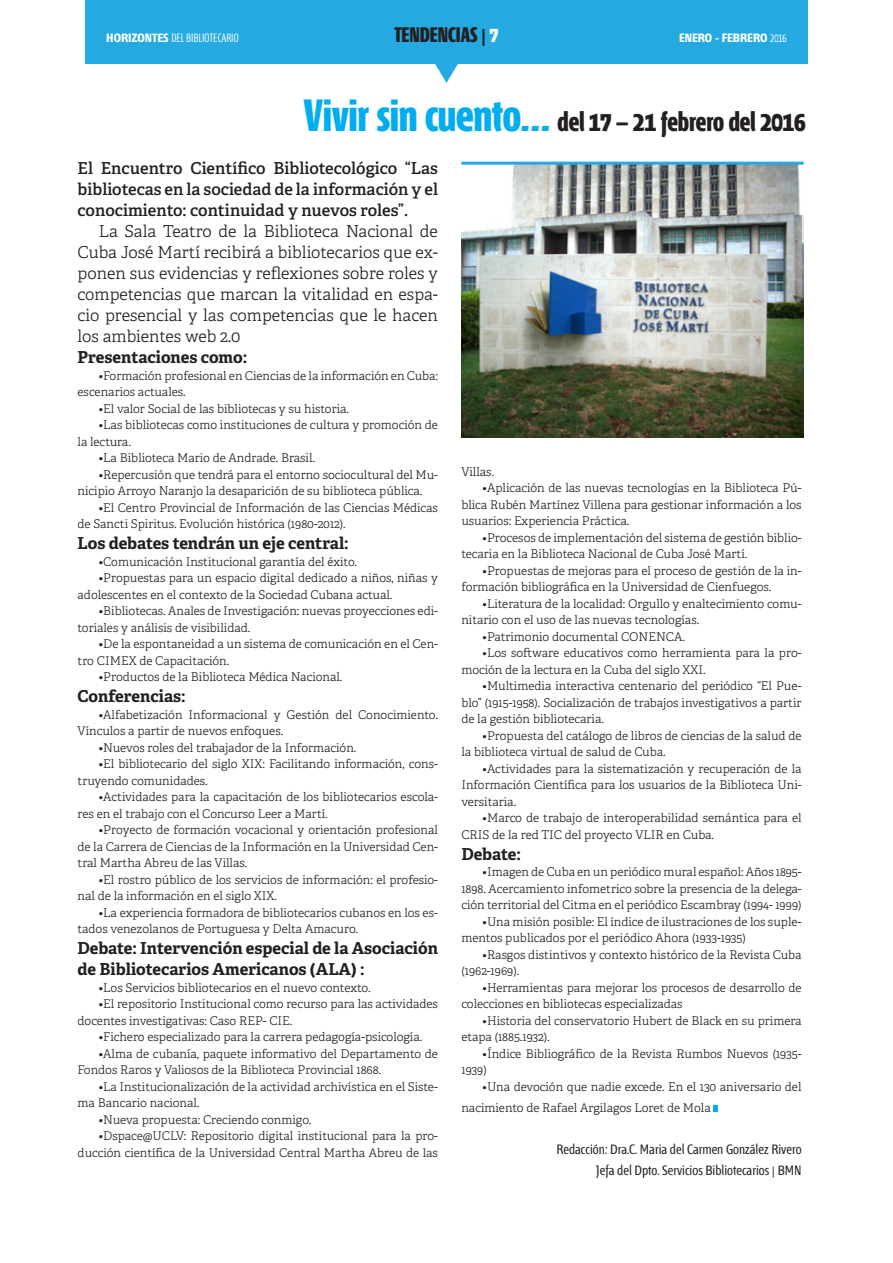
<style>
.page{position:relative;width:893px;height:1263px;background:#fff}
.page>*{position:absolute;margin:0;border:0;box-sizing:border-box;transform-origin:0 0}
.t1{font:700 27px "Fontana ND Ll";letter-spacing:-.005em;color:#231f20}
.t2{font:700 21px "Fontana ND Ll";color:#231f20}
.t3{font:300 16.5px/21px "Adelle";color:#231f20;text-align:justify}
.t4{font:700 16.5px/21px "Adelle";color:#231f20}
.t5{font:600 16.5px/21px "Adelle";color:#231f20;text-align:justify}
.t6{font:13.5px/21px "Fontana ND Cc Os F";color:#231f20;text-align:right}
.t7{font:300 12px/16.5px "Adelle";color:#231f20}
.t8{font:300 12px "Fontana ND Ee Os F";color:#fff}
.t9{font:700 12px "Fontana ND Ee SC";color:#fff}
.s1{font-weight:700}
.s2{color:#fff}
.s3{font-weight:300}
.s4{font-size:45px;color:#00aeef}
</style>
<div class="page">
<div style="left:85px;top:0;width:723px;height:63px;background:#24aae1"></div>
<svg style="left:434px;top:63px;width:25px;height:20px"></svg>
<img style="left:461px;top:165px;width:343px;height:272px">
<hr style="left:461px;top:162px;width:343px;height:3px;background:#24aae1">
<svg style="left:713px;top:1105px;width:5px;height:7px"></svg>
<p class="t8" style="left:106px;top:32px;width:134px"><span class="s1">HORIZONTES</span> DEL BIBLIOTECARIO</p>
<h2 class="t2" style="left:394px;top:25px;width:106px">TENDENCIAS | <span class="s2">7</span></h2>
<p class="t9" style="left:679px;top:32px;width:109px">ENERO - FEBRERO <span class="s3">2016</span></p>
<h1 class="t1" style="left:303px;top:109px;width:504px"><span class="s4">Vivir sin cuento…</span> del 17 – 21 febrero del 2016</h1>
<h3 class="t5" style="left:78px;top:158px;width:362px">El Encuentro Científico Bibliotecológico “Las bibliotecas en la sociedad de la información y el conocimiento: continuidad y nuevos roles”.</h3>
<p class="t3" style="left:78px;top:221px;width:362px;text-indent:21px">La Sala Teatro de la Biblioteca Nacional de Cuba José Martí recibirá a bibliotecarios que ex&shy;ponen sus evidencias y reflexiones sobre roles y competencias que marcan la vitalidad en espa&shy;cio presencial y las competencias que le hacen los ambientes web 2.0</p>
<h3 class="t4" style="left:78px;top:347px;width:171px">Presentaciones como:</h3>
<p class="t7" style="left:78px;top:367px;width:362px;text-indent:21px">•Formación profesional en Ciencias de la información en Cuba: escenarios actuales.</p>
<p class="t7" style="left:99px;top:400px;width:252px">•El valor Social de las bibliotecas y su historia.</p>
<p class="t7" style="left:78px;top:417px;width:362px;text-indent:21px">•Las bibliotecas como instituciones de cultura y promoción de la lectura.</p>
<p class="t7" style="left:99px;top:450px;width:218px">•La Biblioteca Mario de Andrade. Brasil.</p>
<p class="t7" style="left:78px;top:466px;width:362px;text-indent:21px">•Repercusión que tendrá para el entorno sociocultural del Mu&shy;nicipio Arroyo Naranjo la desaparición de su biblioteca pública.</p>
<p class="t7" style="left:78px;top:499px;width:362px;text-indent:21px">•El Centro Provincial de Información de las Ciencias Médicas de Sancti Spiritus. Evolución histórica (1980-2012).</p>
<h3 class="t4" style="left:78px;top:533px;width:273px">Los debates tendrán un eje central:</h3>
<p class="t7" style="left:99px;top:553px;width:260px">•Comunicación Institucional garantía del éxito.</p>
<p class="t7" style="left:78px;top:570px;width:362px;text-indent:21px">•Propuestas para un espacio digital dedicado a niños, niñas y adolescentes en el contexto de la Sociedad Cubana actual.</p>
<p class="t7" style="left:78px;top:603px;width:362px;text-indent:21px">•Bibliotecas. Anales de Investigación: nuevas proyecciones edi&shy;toriales y análisis de visibilidad.</p>
<p class="t7" style="left:78px;top:636px;width:362px;text-indent:21px">•De la espontaneidad a un sistema de comunicación en el Cen&shy;tro CIMEX de Capacitación.</p>
<p class="t7" style="left:99px;top:669px;width:245px">•Productos de la Biblioteca Médica Nacional.</p>
<h3 class="t4" style="left:78px;top:686px;width:110px">Conferencias:</h3>
<p class="t7" style="left:78px;top:706px;width:362px;text-indent:21px">•Alfabetización Informacional y Gestión del Conocimiento.<br>Vínculos a partir de nuevos enfoques.</p>
<p class="t7" style="left:99px;top:739px;width:259px">•Nuevos roles del trabajador de la Información.</p>
<p class="t7" style="left:78px;top:756px;width:362px;text-indent:21px">•El bibliotecario del siglo XIX: Facilitando información, cons&shy;truyendo comunidades.</p>
<p class="t7" style="left:78px;top:789px;width:362px;text-indent:21px">•Actividades para la capacitación de los bibliotecarios escola&shy;res en el trabajo con el Concurso Leer a Martí.</p>
<p class="t7" style="left:78px;top:822px;width:362px;text-align:justify;text-indent:21px">•Proyecto de formación vocacional y orientación profesional de la Carrera de Ciencias de la Información en la Universidad Cen&shy;tral Martha Abreu de las Villas.</p>
<p class="t7" style="left:78px;top:871px;width:362px;text-indent:21px">•El rostro público de los servicios de información: el profesio&shy;nal de la información en el siglo XIX.</p>
<p class="t7" style="left:78px;top:904px;width:362px;text-indent:21px">•La experiencia formadora de bibliotecarios cubanos en los es&shy;tados venezolanos de Portuguesa y Delta Amacuro.</p>
<h3 class="t4" style="left:78px;top:938px;width:362px">Debate: Intervención especial de la Asociación de Bibliotecarios Americanos (ALA) :</h3>
<p class="t7" style="left:99px;top:979px;width:273px">•Los Servicios bibliotecarios en el nuevo contexto.</p>
<p class="t7" style="left:78px;top:996px;width:362px;text-indent:21px">•El repositorio Institucional como recurso para las actividades docentes investigativas: Caso REP- CIE.</p>
<p class="t7" style="left:99px;top:1029px;width:325px">•Fichero especializado para la carrera pedagogía-psicología.</p>
<p class="t7" style="left:78px;top:1045px;width:362px;text-indent:21px">•Alma de cubanía, paquete informativo del Departamento de<br>Fondos Raros y Valiosos de la Biblioteca Provincial 1868.</p>
<p class="t7" style="left:78px;top:1078px;width:362px;text-indent:21px">•La Institucionalización de la actividad archivística en el Siste&shy;ma Bancario nacional.</p>
<p class="t7" style="left:99px;top:1111px;width:214px">•Nueva propuesta: Creciendo conmigo.</p>
<p class="t7" style="left:78px;top:1128px;width:362px;text-align:right">•Dspace@UCLV: Repositorio digital institucional para la pro&shy;ducción científica de la Universidad Central Martha Abreu de las</p>
<p class="t7" style="left:461px;top:463px;width:34px">Villas.</p>
<p class="t7" style="left:461px;top:480px;width:342px;text-align:justify;text-indent:21px">•Aplicación de las nuevas tecnologías en la Biblioteca Pú&shy;blica Rubén Martínez Villena para gestionar información a los usuarios: Experiencia Práctica.</p>
<p class="t7" style="left:461px;top:529px;width:342px;text-indent:21px">•Procesos de implementación del sistema de gestión biblio&shy;tecaria en la Biblioteca Nacional de Cuba José Martí.</p>
<p class="t7" style="left:461px;top:562px;width:342px;text-indent:21px">•Propuestas de mejoras para el proceso de gestión de la in&shy;formación bibliográfica en la Universidad de Cienfuegos.</p>
<p class="t7" style="left:461px;top:595px;width:342px;text-indent:21px">•Literatura de la localidad: Orgullo y enaltecimiento comu&shy;nitario con el uso de las nuevas tecnologías.</p>
<p class="t7" style="left:483px;top:628px;width:204px">•Patrimonio documental CONENCA.</p>
<p class="t7" style="left:461px;top:645px;width:342px;text-indent:21px">•Los software educativos como herramienta para la pro&shy;moción de la lectura en la Cuba del siglo XXI.</p>
<p class="t7" style="left:461px;top:678px;width:342px;text-align:justify;text-indent:21px">•Multimedia interactiva centenario del periódico “El Pue&shy;blo” (1915-1958). Socialización de trabajos investigativos a partir de la gestión bibliotecaria.</p>
<p class="t7" style="left:461px;top:727px;width:342px;text-indent:21px">•Propuesta del catálogo de libros de ciencias de la salud de la biblioteca virtual de salud de Cuba.</p>
<p class="t7" style="left:461px;top:760px;width:342px;text-align:justify;text-indent:21px">•Actividades para la sistematización y recuperación de la Información Científica para los usuarios de la Biblioteca Uni&shy;versitaria.</p>
<p class="t7" style="left:461px;top:810px;width:342px;text-indent:21px">•Marco de trabajo de interoperabilidad semántica para el<br>CRIS de la red TIC del proyecto VLIR en Cuba.</p>
<h3 class="t4" style="left:461px;top:843px;width:61px">Debate:</h3>
<p class="t7" style="left:461px;top:864px;width:342px;text-align:justify;text-indent:21px">•Imagen de Cuba en un periódico mural español: Años 1895- 1898. Acercamiento infometrico sobre la presencia de la delega&shy;ción territorial del Citma en el periódico Escambray (1994- 1999)</p>
<p class="t7" style="left:461px;top:913px;width:342px;text-indent:21px">•Una misión posible: El índice de ilustraciones de los suple&shy;mentos publicados por el periódico Ahora (1933-1935)</p>
<p class="t7" style="left:461px;top:946px;width:342px;text-indent:21px">•Rasgos distintivos y contexto histórico de la Revista Cuba (1962-1969).</p>
<p class="t7" style="left:461px;top:979px;width:342px;text-indent:21px">•Herramientas para mejorar los procesos de desarrollo de colecciones en bibliotecas especializadas</p>
<p class="t7" style="left:461px;top:1012px;width:342px;text-indent:21px">•Historia del conservatorio Hubert de Black en su primera etapa (1885.1932).</p>
<p class="t7" style="left:461px;top:1045px;width:342px;text-indent:21px">•Índice Bibliográfico de la Revista Rumbos Nuevos (1935-<br>1939)</p>
<p class="t7" style="left:461px;top:1076px;width:342px;line-height:21px;text-indent:21px">•Una devoción que nadie excede. En el 130 aniversario del nacimiento de Rafael Argilagos Loret de Mola</p>
<p class="t6" style="left:556px;top:1139px;width:247px">Redacción: Dra.C. Maria del Carmen González Rivero<br>Jefa del Dpto. Servicios Bibliotecarios | BMN</p>
</div>
